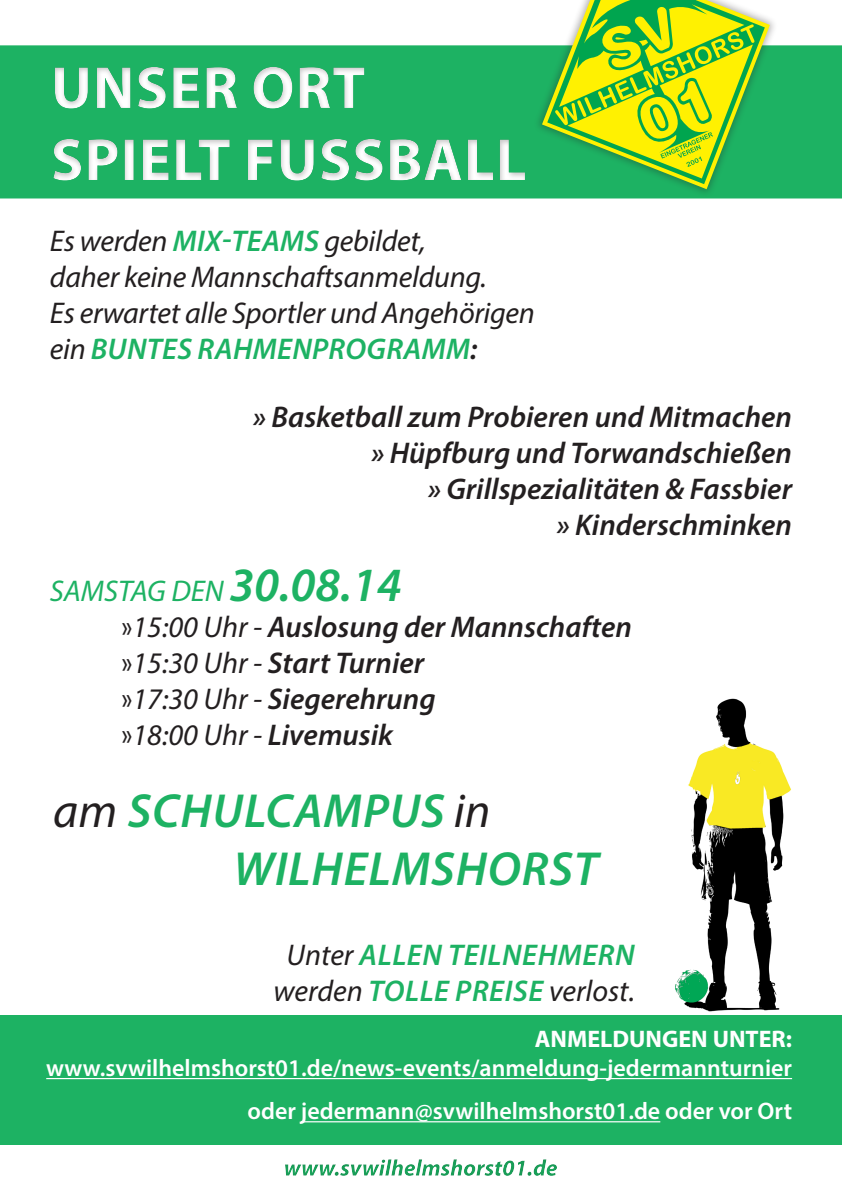
<style>
.page{position:relative;width:842px;height:1191px;background:#fff}
.page>*{position:absolute;margin:0;border:0;box-sizing:border-box;transform-origin:0 0}
.t1{font:italic 600 48px "Myriad Pro";letter-spacing:.02em;color:#1db263}
.t2{font:italic 600 30px "Myriad Pro";color:#231f20}
.t3{font:italic 30px "Myriad Pro";letter-spacing:-.01em;color:#231f20}
.t4{font:italic 600 30px "Myriad Pro";letter-spacing:.015em;color:#1db263}
.t5{font:italic 30px "Myriad Pro";color:#1db263}
.t6{font:600 24px "Myriad Pro";color:#fff}
.t7{font:700 24px "Myriad Pro";color:#fff}
.s1{font-weight:600;color:#1db263}
.s2{font-weight:400;color:#231f20}
.s3{color:#231f20}
.s4{font-weight:600;font-size:48px}
.s5{font-family:"Formata Std";font-weight:300;font-style:normal;font-stretch:condensed}
.s6{font-weight:400}
.s7{font-weight:600}
</style>
<div class="page">
<div style="left:0;top:1015px;width:842px;height:130px;background:#1db263"></div>
<div style="left:0;top:45px;width:842px;height:153px;background:#1db263"></div>
<hr style="left:46px;top:1078px;width:746px;height:1px;background:#fff">
<hr style="left:301px;top:1121px;width:359px;height:1px;background:#fff">
<img style="left:675px;top:698px;width:116px;height:314px">
<div style="left:533px;top:0;width:246px;height:198px;background:#231f20;opacity:.35"></div>
<svg style="left:542px;top:0;width:228px;height:189px;background:#44bc73"></svg>
<svg style="left:547px;top:0;width:218px;height:184px;background:#8ace38"></svg>
<div style="left:53px;top:67px;width:473px;height:115px;background:#231f20;opacity:.25"></div>
<div style="left:284px;top:1155px;width:274px;height:21px;background:#231f20;opacity:.25"></div>
<p class="t3" style="left:50px;top:222px;width:378px">Es werden <span class="s1">MIX-TEAMS</span> gebildet,</p>
<p class="t3" style="left:50px;top:258px;width:438px">daher keine Mannschaftsanmeldung.</p>
<p class="t3" style="left:50px;top:294px;width:486px">Es erwartet alle Sportler und Angehörigen</p>
<p class="t4" style="left:50px;top:330px;width:429px"><span class="s2">ein</span> BUNTES RAHMENPROGRAMM<span class="s3">:</span></p>
<p class="t2" style="left:253px;top:398px;width:541px">» Basketball zum Probieren und Mitmachen</p>
<p class="t2" style="left:371px;top:434px;width:422px">» Hüpfburg und Torwandschießen</p>
<p class="t2" style="left:428px;top:470px;width:366px">» Grillspezialitäten &amp; Fassbier</p>
<p class="t2" style="left:556px;top:506px;width:237px">» Kinderschminken</p>
<p class="t5" style="left:50px;top:573px;width:353px">SAMSTAG DEN <span class="s4">30.08.14</span></p>
<p class="t2" style="left:122px;top:608px;width:512px"><span class="s5">»</span><span class="s6">15:00 Uhr -</span> Auslosung der Mannschaften</p>
<p class="t2" style="left:122px;top:644px;width:304px"><span class="s5">»</span><span class="s6">15:30 Uhr -</span> Start Turnier</p>
<p class="t2" style="left:122px;top:680px;width:315px"><span class="s5">»</span><span class="s6">17:30 Uhr -</span> Siegerehrung</p>
<p class="t3" style="left:122px;top:717px;width:273px"><span class="s5">»</span>18:00 Uhr - <span class="s7">Livemusik</span></p>
<p class="t1" style="left:53px;top:780px;width:439px"><span class="s2">am</span> SCHULCAMPUS <span class="s2">in</span></p>
<p class="t1" style="left:233px;top:838px;width:366px">WILHELMSHORST</p>
<p class="t4" style="left:286px;top:936px;width:350px"><span class="s2">Unter</span> ALLEN TEILNEHMERN</p>
<p class="t3" style="left:274px;top:972px;width:363px">werden <span class="s1">TOLLE PREISE</span> verlost.</p>
<p class="t7" style="left:535px;top:1023px;width:259px">ANMELDUNGEN UNTER:</p>
<p class="t6" style="left:46px;top:1052px;width:747px">www.svwilhelmshorst01.de/news-events/anmeldung-jedermannturnier</p>
<p class="t6" style="left:248px;top:1096px;width:546px">oder jedermann@svwilhelmshorst01.de oder vor Ort</p>
</div>
